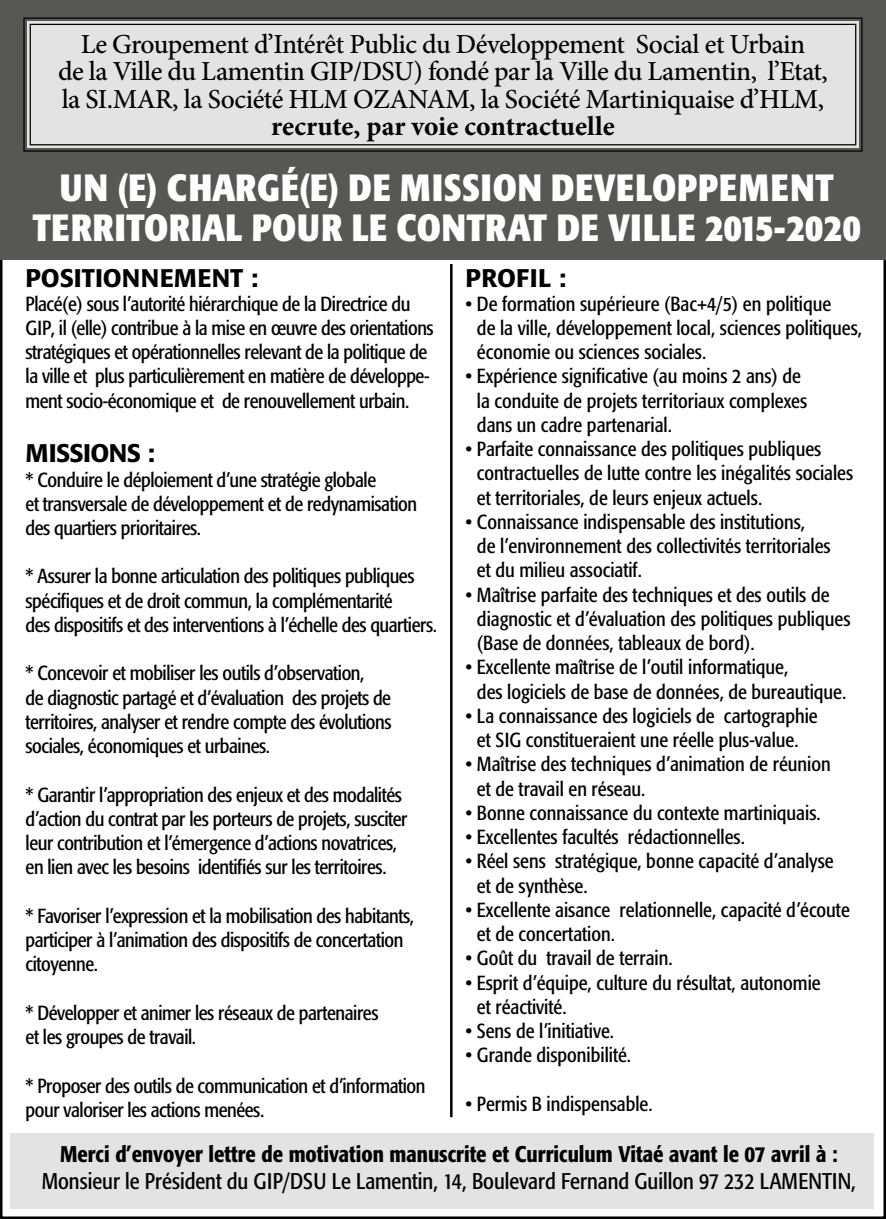
<style>
.page{position:relative;width:886px;height:1219px;background:#fff}
.page>*{position:absolute;margin:0;border:0;box-sizing:border-box;transform-origin:0 0}
.t1{font:700 condensed 37.5px/40px "Formata";letter-spacing:.015em;color:#fff;text-align:center}
.t2{font:500 27.5px/27.5px "Minion Pro";letter-spacing:-.02em;color:#000;text-align:center}
.t3{font:700 27.5px "Minion Pro";color:#000}
.t4{font:500 25.25px "Formata";color:#000}
.t5{font:500 25.25px "Formata";letter-spacing:-.02em;color:#000}
.t6{font:condensed 22.5px "Formata";color:#000}
.t7{font:500 condensed 22.5px "Formata";color:#000}
.t8{font:condensed 20.25px/24.2px "Formata";letter-spacing:-.01em;color:#000}
</style>
<div class="page">
<div style="left:11px;top:1133px;width:863px;height:75px;background:#e3e3e3"></div>
<div style="left:0;top:0;width:886px;height:259px;background:#575756"></div>
<svg style="left:23px;top:17px;width:840px;height:135px;background:#d5d5d5"></svg>
<div style="left:30px;top:24px;width:826px;height:121px;border:1px solid #000"></div>
<hr style="left:450px;top:264px;width:2px;height:853px;background:#000">
<h2 class="t2" style="left:58px;top:30px;width:771px">Le Groupement d’Intérêt Public du Développement Social et Urbain<br>de la Ville du Lamentin GIP/DSU) fondé par la Ville du Lamentin, l’Etat, la SI.MAR, la Société HLM OZANAM, la Société Martiniquaise d’HLM,</h2>
<h2 class="t3" style="left:271px;top:107px;width:345px">recrute, par voie contractuelle</h2>
<h1 class="t1" style="left:32px;top:167px;width:830px">UN (E) CHARGé(E) DE MISSION DEVELOPPEMENT<br>TERRITORIAL POUR LE CONTRAT DE VILLE 2015-2020</h1>
<p class="t4" style="left:26px;top:262px;width:234px">POSITIONNEMENT :</p>
<p class="t8" style="left:26px;top:292px;width:410px">Placé(e) sous l’autorité hiérarchique de la Directrice du GIP, il (elle) contribue à la mise en œuvre des orientations stratégiques et opérationnelles relevant de la politique de la ville et plus particulièrement en matière de développe&shy;ment socio-économique et de renouvellement urbain.</p>
<p class="t5" style="left:26px;top:438px;width:131px">MISSIONS :</p>
<p class="t8" style="left:26px;top:467px;width:393px">* Conduire le déploiement d’une stratégie globale<br>et transversale de développement et de redynamisation des quartiers prioritaires.</p>
<p class="t8" style="left:26px;top:564px;width:413px">* Assurer la bonne articulation des politiques publiques spécifiques et de droit commun, la complémentarité<br>des dispositifs et des interventions à l’échelle des quartiers.</p>
<p class="t8" style="left:26px;top:661px;width:368px">* Concevoir et mobiliser les outils d’observation,<br>de diagnostic partagé et d’évaluation des projets de territoires, analyser et rendre compte des évolutions sociales, économiques et urbaines.</p>
<p class="t8" style="left:26px;top:783px;width:383px">* Garantir l’appropriation des enjeux et des modalités d’action du contrat par les porteurs de projets, susciter leur contribution et l’émergence d’actions novatrices, en lien avec les besoins identifiés sur les territoires.</p>
<p class="t8" style="left:26px;top:904px;width:390px">* Favoriser l’expression et la mobilisation des habitants, participer à l’animation des dispositifs de concertation citoyenne.</p>
<p class="t8" style="left:26px;top:1001px;width:354px">* Développer et animer les réseaux de partenaires et les groupes de travail.</p>
<p class="t8" style="left:26px;top:1073px;width:401px">* Proposer des outils de communication et d’information pour valoriser les actions menées.</p>
<p class="t4" style="left:466px;top:262px;width:102px">PROFIL :</p>
<p class="t8" style="left:477px;top:292px;width:386px;text-indent:-11px">• De formation supérieure (Bac+4/5) en politique<br>de la ville, développement local, sciences politiques, économie ou sciences sociales.</p>
<p class="t8" style="left:477px;top:364px;width:332px;text-indent:-11px">• Expérience significative (au moins 2 ans) de la conduite de projets territoriaux complexes dans un cadre partenarial.</p>
<p class="t8" style="left:477px;top:437px;width:378px;text-indent:-11px">• Parfaite connaissance des politiques publiques contractuelles de lutte contre les inégalités sociales et territoriales, de leurs enjeux actuels.</p>
<p class="t8" style="left:477px;top:510px;width:355px;text-indent:-11px">• Connaissance indispensable des institutions,<br>de l’environnement des collectivités territoriales et du milieu associatif.</p>
<p class="t8" style="left:477px;top:583px;width:375px;text-indent:-11px">• Maîtrise parfaite des techniques et des outils de diagnostic et d’évaluation des politiques publiques (Base de données, tableaux de bord).</p>
<p class="t8" style="left:477px;top:655px;width:371px;text-indent:-11px">• Excellente maîtrise de l’outil informatique,<br>des logiciels de base de données, de bureautique.</p>
<p class="t8" style="left:466px;top:704px;width:354px;text-align:center">• La connaissance des logiciels de cartographie et SIG constitueraient une réelle plus-value.</p>
<p class="t8" style="left:477px;top:752px;width:355px;text-indent:-11px">• Maîtrise des techniques d’animation de réunion et de travail en réseau.</p>
<p class="t8" style="left:466px;top:801px;width:356px">• Bonne connaissance du contexte martiniquais.</p>
<p class="t8" style="left:466px;top:825px;width:281px">• Excellentes facultés rédactionnelles.</p>
<p class="t8" style="left:477px;top:849px;width:358px;text-indent:-11px">• Réel sens stratégique, bonne capacité d’analyse et de synthèse.</p>
<p class="t8" style="left:477px;top:898px;width:374px;text-indent:-11px">• Excellente aisance relationnelle, capacité d’écoute et de concertation.</p>
<p class="t8" style="left:466px;top:946px;width:209px">• Goût du travail de terrain.</p>
<p class="t8" style="left:477px;top:970px;width:345px;text-indent:-11px">• Esprit d’équipe, culture du résultat, autonomie et réactivité.</p>
<p class="t8" style="left:466px;top:1019px;width:150px">• Sens de l’initiative.</p>
<p class="t8" style="left:466px;top:1043px;width:167px">• Grande disponibilité.</p>
<p class="t8" style="left:466px;top:1092px;width:188px">• Permis B indispensable.</p>
<p class="t7" style="left:60px;top:1141px;width:779px">Merci d’envoyer lettre de motivation manuscrite et Curriculum Vitaé avant le 07 avril à :</p>
<p class="t6" style="left:42px;top:1168px;width:816px">Monsieur le Président du GIP/DSU Le Lamentin, 14, Boulevard Fernand Guillon 97 232 LAMENTIN,</p>
</div>
